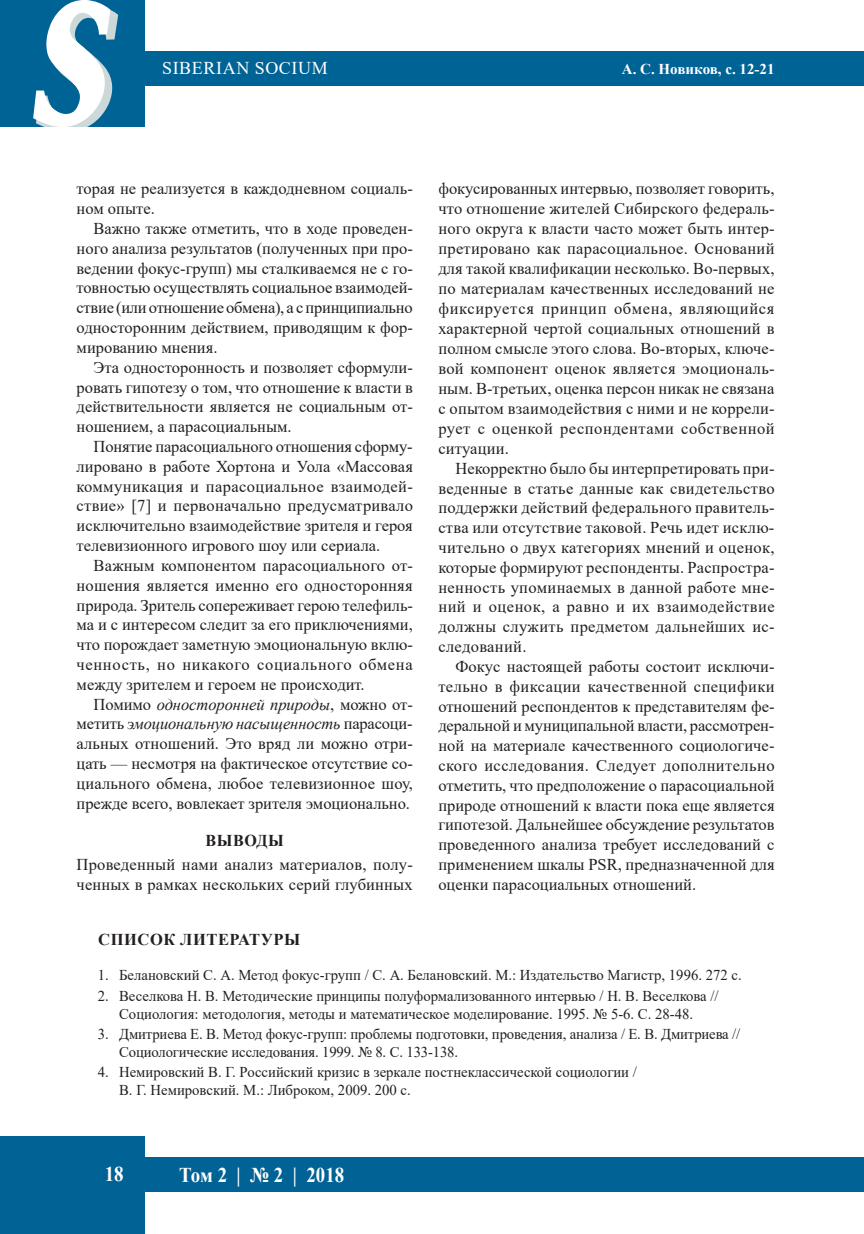
<style>
.page{position:relative;width:864px;height:1234px;background:#fff}
.page>*{position:absolute;margin:0;border:0;box-sizing:border-box;transform-origin:0 0}
.t1{font:italic 700 165px "Quant Antiqua";color:#fff;scale:.75 1}
.t2{font:700 21px "Times New Roman";color:#fff;scale:.9 1}
.t3{font:18px "Times New Roman";letter-spacing:.035em;color:#fff}
.t4{font:16.5px/19.8px "Times New Roman";color:#231f20;text-align:justify}
.t5{font:700 16.5px "Times New Roman";letter-spacing:.035em;color:#231f20}
.t6{font:15px/18px "Times New Roman";color:#231f20}
.t7{font:700 15px "Times New Roman";color:#fff}
.s1{font-style:italic}
</style>
<div class="page">
<div style="left:0;top:0;width:145px;height:128px;background:#006396"></div>
<div style="left:142px;top:51px;width:721px;height:34px;background:#006396"></div>
<div style="left:0;top:1135px;width:145px;height:98px;background:#006295"></div>
<div style="left:142px;top:1157px;width:721px;height:34px;background:#006295"></div>
<svg style="left:32px;top:0;width:89px;height:128px"></svg>
<h1 class="t1" style="left:30px;top:-35px;width:113px">S</h1>
<p class="t3" style="left:162px;top:55px;width:167px">SIBERIAN SOCIUM</p>
<p class="t4" style="left:77px;top:178px;width:337px">торая не реализуется в каждодневном социаль&shy;ном опыте.</p>
<p class="t4" style="left:77px;top:218px;width:338px;text-indent:17px">Важно также отметить, что в ходе проведен&shy;ного анализа результатов (полученных при про&shy;ведении фокус-групп) мы сталкиваемся не с го&shy;товностью осуществлять социальное взаимодей&shy;ствие (или отношение обмена), а с принципиально односторонним действием, приводящим к фор&shy;мированию мнения.</p>
<p class="t4" style="left:77px;top:357px;width:337px;text-indent:17px">Эта односторонность и позволяет сформули&shy;ровать гипотезу о том, что отношение к власти в действительности является не социальным от&shy;ношением, а парасоциальным.</p>
<p class="t4" style="left:77px;top:436px;width:338px;text-indent:17px">Понятие парасоциального отношения сформу&shy;лировано в работе Хортона и Уола «Массовая коммуникация и парасоциальное взаимодей&shy;ствие» [7] и первоначально предусматривало исключительно взаимодействие зрителя и героя телевизионного игрового шоу или сериала.</p>
<p class="t4" style="left:77px;top:555px;width:338px;text-indent:17px">Важным компонентом парасоциального от&shy;ношения является именно его односторонняя природа. Зритель сопереживает герою телефиль&shy;ма и с интересом следит за его приключениями, что порождает заметную эмоциональную вклю&shy;ченность, но никакого социального обмена между зрителем и героем не происходит.</p>
<p class="t4" style="left:77px;top:693px;width:338px;text-indent:17px">Помимо <span class="s1">односторонней природы</span>, можно от&shy;метить <span class="s1">эмоциональную насыщенность</span> парасоци&shy;альных отношений. Это вряд ли можно отри&shy;цать — несмотря на фактическое отсутствие со&shy;циального обмена, любое телевизионное шоу, прежде всего, вовлекает зрителя эмоционально.</p>
<p class="t5" style="left:205px;top:828px;width:80px">ВЫВОДЫ</p>
<p class="t4" style="left:77px;top:853px;width:337px">Проведенный нами анализ материалов, полу&shy;ченных в рамках нескольких серий глубинных</p>
<p class="t7" style="left:621px;top:58px;width:154px">А. С. Новиков, с. 12-21</p>
<p class="t4" style="left:438px;top:178px;width:337px">фокусированных интервью, позволяет говорить, что отношение жителей Сибирского федераль&shy;ного округа к власти часто может быть интер&shy;претировано как парасоциальное. Оснований для такой квалификации несколько. Во-первых, по материалам качественных исследований не фиксируется принцип обмена, являющийся характерной чертой социальных отношений в полном смысле этого слова. Во-вторых, ключе&shy;вой компонент оценок является эмоциональ&shy;ным. В-третьих, оценка персон никак не связана с опытом взаимодействия с ними и не коррели&shy;рует с оценкой респондентами собственной ситуации.</p>
<p class="t4" style="left:438px;top:457px;width:338px;text-indent:17px">Некорректно было бы интерпретировать при&shy;веденные в статье данные как свидетельство поддержки действий федерального правитель&shy;ства или отсутствие таковой. Речь идет исклю&shy;чительно о двух категориях мнений и оценок, которые формируют респонденты. Распростра&shy;ненность упоминаемых в данной работе мне&shy;ний и оценок, а равно и их взаимодействие должны служить предметом дальнейших ис&shy;следований.</p>
<p class="t4" style="left:438px;top:655px;width:338px;text-indent:17px">Фокус настоящей работы состоит исключи&shy;тельно в фиксации качественной специфики отношений респондентов к представителям фе&shy;деральной и муниципальной власти, рассмотрен&shy;ной на материале качественного социологиче&shy;ского исследования. Следует дополнительно отметить, что предположение о парасоциальной природе отношений к власти пока еще является гипотезой. Дальнейшее обсуждение результатов проведенного анализа требует исследований с применением шкалы PSR, предназначенной для оценки парасоциальных отношений.</p>
<p class="t5" style="left:98px;top:927px;width:204px">СПИСОК ЛИТЕРАТУРЫ</p>
<p class="t6" style="left:98px;top:965px;width:645px">1. Белановский С. А. Метод фокус-групп / С. А. Белановский. М.: Издательство Магистр, 1996. 272 с.</p>
<p class="t6" style="left:98px;top:985px;width:622px;text-align:center">2. Веселкова Н. В. Методические принципы полуформализованного интервью / Н. В. Веселкова //<br>Социология: методология, методы и математическое моделирование. 1995. № 5-6. С. 28-48.</p>
<p class="t6" style="left:119px;top:1023px;width:622px;text-indent:-21px">3. Дмитриева Е. В. Метод фокус-групп: проблемы подготовки, проведения, анализа / Е. В. Дмитриева //<br>Социологические исследования. 1999. № 8. С. 133-138.</p>
<p class="t6" style="left:119px;top:1062px;width:519px;text-indent:-21px">4. Немировский В. Г. Российский кризис в зеркале постнеклассической социологии /<br>В. Г. Немировский. М.: Либроком, 2009. 200 с.</p>
<p class="t2" style="left:105px;top:1158px;width:22px">18</p>
<p class="t2" style="left:179px;top:1159px;width:185px">Том 2 | № 2 | 2018</p>
</div>
